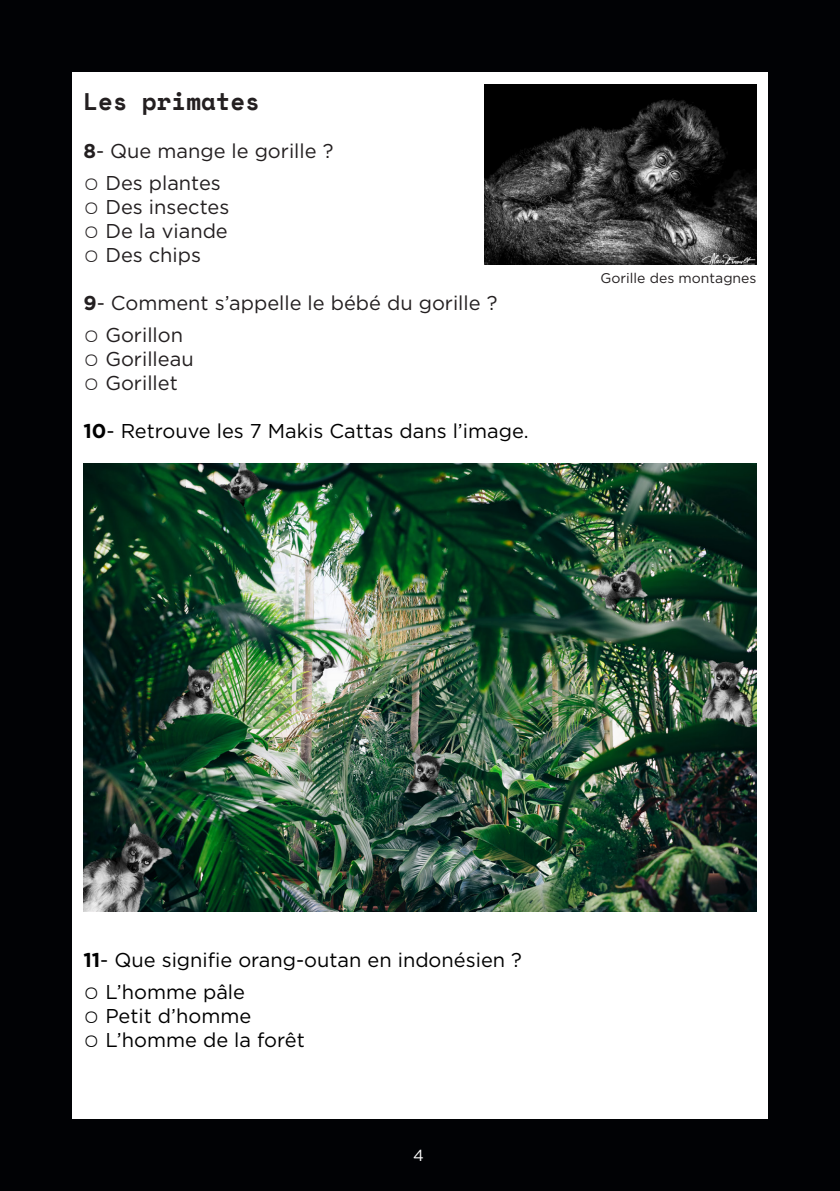
<style>
.page{position:relative;width:840px;height:1191px;background:#fff}
.page>*{position:absolute;margin:0;border:0;box-sizing:border-box;transform-origin:0 0}
.t1{font:700 24px "Space Mono";color:#231f20}
.t2{font:20px "Gotham";color:#231f20}
.t3{font:20px "Gotham";color:#000}
.t4{font:16px "Gotham";color:#fff}
.t5{font:14px "Gotham";color:#231f20}
.s1{font-weight:700}
</style>
<div class="page">
<div style="left:0;top:0;width:839px;height:1191px;background:#010205"></div>
<div style="left:72px;top:72px;width:695px;height:1047px;background:#fff"></div>
<img style="left:484px;top:85px;width:272px;height:180px">
<img style="left:84px;top:463px;width:672px;height:448px">
<p class="t1" style="left:83px;top:83px;width:178px">Les primates</p>
<p class="t2" style="left:83px;top:138px;width:251px"><span class="s1">8</span>- Que mange le gorille ?</p>
<p class="t2" style="left:83px;top:170px;width:139px">○ Des plantes</p>
<p class="t2" style="left:83px;top:194px;width:147px">○ Des insectes</p>
<p class="t2" style="left:83px;top:218px;width:146px">○ De la viande</p>
<p class="t2" style="left:83px;top:242px;width:119px">○ Des chips</p>
<p class="t2" style="left:83px;top:290px;width:415px"><span class="s1">9</span>- Comment s’appelle le bébé du gorille ?</p>
<p class="t2" style="left:83px;top:322px;width:101px">○ Gorillon</p>
<p class="t2" style="left:83px;top:346px;width:112px">○ Gorilleau</p>
<p class="t2" style="left:83px;top:370px;width:96px">○ Gorillet</p>
<p class="t3" style="left:83px;top:418px;width:446px"><span class="s1">10</span>- Retrouve les 7 Makis Cattas dans l’image.</p>
<p class="t5" style="left:600px;top:269px;width:157px">Gorille des montagnes</p>
<p class="t3" style="left:83px;top:946px;width:440px"><span class="s1">11</span>- Que signifie orang-outan en indonésien ?</p>
<p class="t3" style="left:83px;top:978px;width:163px">○ L’homme pâle</p>
<p class="t3" style="left:83px;top:1002px;width:169px">○ Petit d’homme</p>
<p class="t3" style="left:83px;top:1026px;width:223px">○ L’homme de la forêt</p>
<p class="t4" style="left:413px;top:1144px;width:12px">4</p>
</div>
